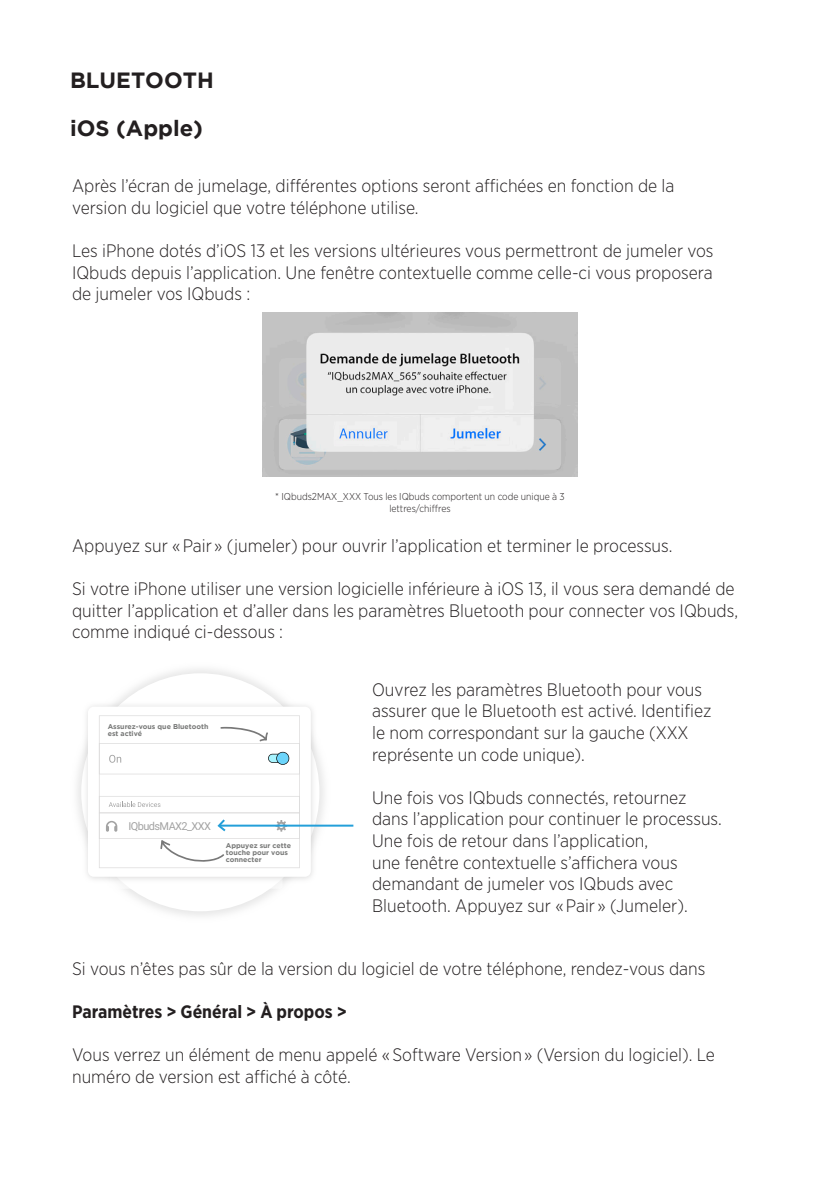
<style>
.page{position:relative;width:840px;height:1191px;background:#fff}
.page>*{position:absolute;margin:0;border:0;box-sizing:border-box;transform-origin:0 0}
.t1{font:700 22px "Gotham";color:#231f20}
.Paragraph_Style_1{font:300 18px/21.6px "Gotham Narrow";color:#231f20}
.Paragraph_Style_1-2{font:700 18px "Gotham Narrow";color:#231f20}
.t2{font:11px "Roboto";letter-spacing:-.05em;color:#a3a3a3}
.Paragraph_Style_1-3{font:300 10px/12px "Gotham Narrow";color:#231f20;text-align:center}
.t3{font:700 7.8px "Roboto";letter-spacing:-.05em;color:#787878}
.t4{font:700 7px/7px "Gotham";color:#797a79}
</style>
<div class="page">
<img style="left:262px;top:312px;width:315px;height:164px">
<img style="left:82px;top:701px;width:234px;height:178px">
<hr style="left:220px;top:824px;width:133px;height:2px;background:#249fd9">
<svg style="left:88px;top:706px;width:223px;height:182px"></svg>
<div style="left:126px;top:721px;width:92px;height:13px;background:#fff"></div>
<div style="left:224px;top:848px;width:74px;height:9px;background:#fff"></div>
<p class="t1" style="left:70px;top:68px;width:145px">BLUETOOTH</p>
<p class="t1" style="left:70px;top:116px;width:134px">iOS (Apple)</p>
<p class="Paragraph_Style_1" style="left:72px;top:174px;width:603px">Après l’écran de jumelage, différentes options seront affichées en fonction de la version du logiciel que votre téléphone utilise.</p>
<p class="Paragraph_Style_1" style="left:72px;top:239px;width:642px;text-align:justify">Les iPhone dotés d’iOS 13 et les versions ultérieures vous permettront de jumeler vos IQbuds depuis l’application. Une fenêtre contextuelle comme celle-ci vous proposera de jumeler vos IQbuds :</p>
<p class="Paragraph_Style_1-3" style="left:275px;top:490px;width:291px">* IQbuds2MAX_XXX Tous les IQbuds comportent un code unique à 3 lettres/chiffres</p>
<p class="Paragraph_Style_1" style="left:72px;top:534px;width:601px">Appuyez sur « Pair » (jumeler) pour ouvrir l’application et terminer le processus.</p>
<p class="Paragraph_Style_1" style="left:72px;top:577px;width:667px">Si votre iPhone utiliser une version logicielle inférieure à iOS 13, il vous sera demandé de quitter l’application et d’aller dans les paramètres Bluetooth pour connecter vos IQbuds, comme indiqué ci-dessous :</p>
<p class="t4" style="left:108px;top:723px;width:102px">Assurez-vous que Bluetooth est activé</p>
<p class="t3" style="left:134px;top:722px;width:84px">Make sure Bluetooth is on</p>
<p class="t2" style="left:128px;top:818px;width:84px">IQbudsMAX2_XXX</p>
<p class="t4" style="left:226px;top:842px;width:67px">Appuyez sur cette touche pour vous connecter</p>
<p class="t3" style="left:227px;top:848px;width:62px">Tap this to connect</p>
<p class="Paragraph_Style_1" style="left:372px;top:678px;width:341px">Ouvrez les paramètres Bluetooth pour vous assurer que le Bluetooth est activé. Identifiez le nom correspondant sur la gauche (XXX représente un code unique).</p>
<p class="Paragraph_Style_1" style="left:372px;top:786px;width:351px">Une fois vos IQbuds connectés, retournez dans l’application pour continuer le processus.<br>Une fois de retour dans l’application,<br>une fenêtre contextuelle s’affichera vous demandant de jumeler vos IQbuds avec Bluetooth. Appuyez sur « Pair » (Jumeler).</p>
<p class="Paragraph_Style_1" style="left:72px;top:957px;width:634px">Si vous n’êtes pas sûr de la version du logiciel de votre téléphone, rendez-vous dans</p>
<p class="Paragraph_Style_1-2" style="left:72px;top:1000px;width:276px">Paramètres &gt; Général &gt; À propos &gt;</p>
<p class="Paragraph_Style_1" style="left:72px;top:1043px;width:644px">Vous verrez un élément de menu appelé « Software Version » (Version du logiciel). Le numéro de version est affiché à côté.</p>
</div>
